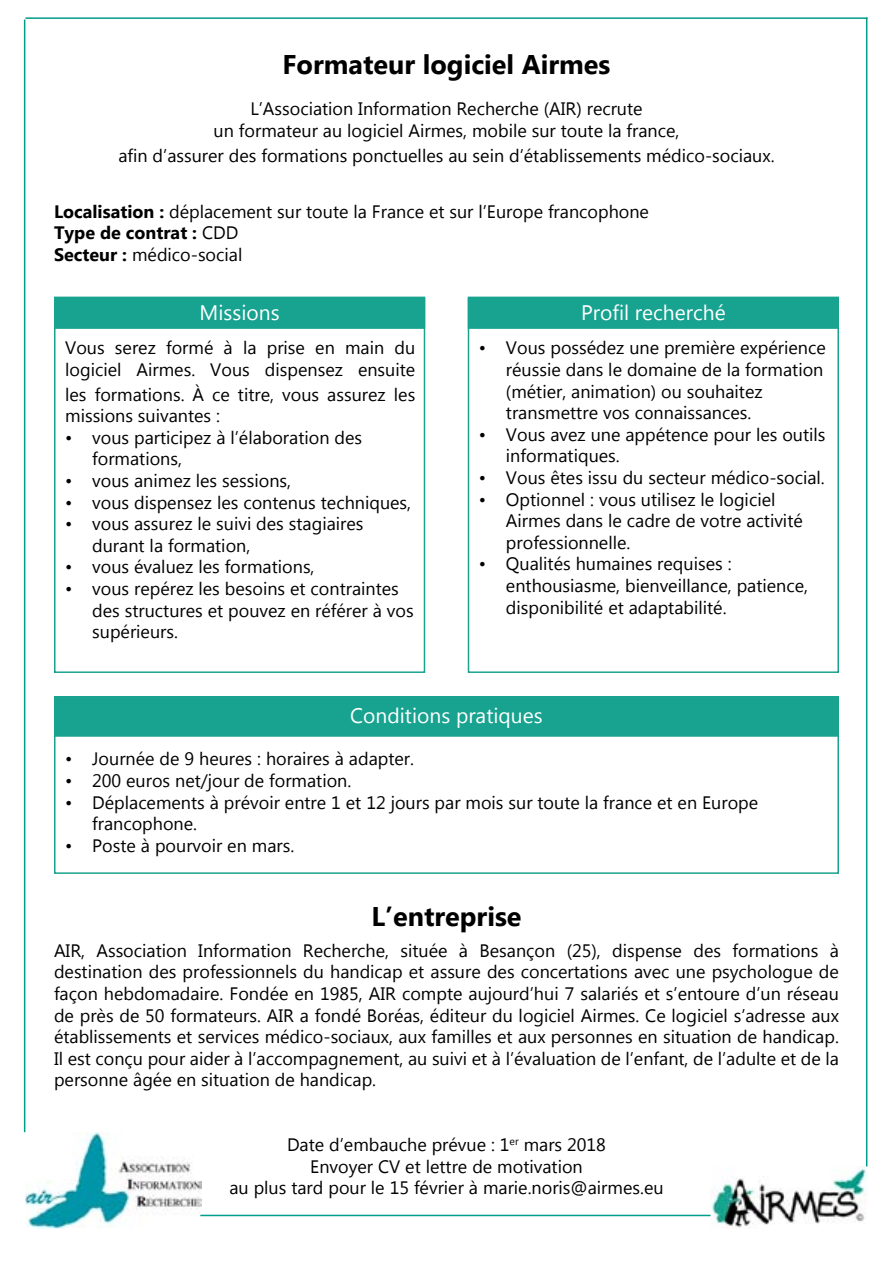
<style>
.page{position:relative;width:893px;height:1263px;background:#fff}
.page>*{position:absolute;margin:0;border:0;box-sizing:border-box;transform-origin:0 0}
.t1{font:700 27px "Myanmar Text";color:#000}
.t2{font:21px "Myanmar Text";color:#fff}
.t3{font:18px/21.6px "Myanmar Text";color:#000}
.s1{font-weight:700}
</style>
<div class="page">
<div style="left:54px;top:297px;width:371px;height:376px;border:2px solid #19a38e"></div>
<div style="left:54px;top:298px;width:371px;height:31px;background:#17a390;border:2px solid #18a38f"></div>
<div style="left:468px;top:297px;width:371px;height:376px;border:2px solid #19a38e"></div>
<div style="left:468px;top:298px;width:371px;height:31px;background:#17a390;border:2px solid #18a38f"></div>
<div style="left:54px;top:696px;width:785px;height:178px;border:2px solid #19a38e"></div>
<div style="left:54px;top:697px;width:785px;height:40px;background:#17a390;border:2px solid #18a38f"></div>
<img style="left:711px;top:1168px;width:156px;height:60px">
<img style="left:25px;top:1132px;width:176px;height:97px">
<hr style="left:24px;top:20px;width:1px;height:1112px;background:#009d8b">
<hr style="left:866px;top:17px;width:1px;height:1149px;background:#009d8b">
<hr style="left:200px;top:1215px;width:511px;height:1px;background:#009d8b">
<hr style="left:25px;top:17px;width:842px;height:2px;background:#009d8b">
<h1 class="t1" style="left:283px;top:49px;width:329px">Formateur logiciel Airmes</h1>
<p class="t3" style="left:214px;top:98px;width:467px;text-align:center">L’Association Information Recherche (AIR) recrute<br>un formateur au logiciel Airmes, mobile sur toute la france,</p>
<p class="t3" style="left:118px;top:145px;width:658px">afin d’assurer des formations ponctuelles au sein d’établissements médico-sociaux.</p>
<p class="t3" style="left:54px;top:201px;width:596px"><span class="s1">Localisation :</span> déplacement sur toute la France et sur l’Europe francophone<br><span class="s1">Type de contrat :</span> CDD<br><span class="s1">Secteur :</span> médico-social</p>
<p class="t2" style="left:200px;top:301px;width:81px">Missions</p>
<p class="t3" style="left:65px;top:337px;width:352px">Vous serez formé à la prise en main du logiciel Airmes. Vous dispensez ensuite</p>
<p class="t3" style="left:65px;top:384px;width:352px">les formations. À ce titre, vous assurez les missions suivantes :</p>
<p class="t3" style="left:92px;top:427px;width:271px;text-indent:-27px">• vous participez à l’élaboration des formations,</p>
<p class="t3" style="left:65px;top:470px;width:227px">• vous animez les sessions,</p>
<p class="t3" style="left:65px;top:492px;width:347px">• vous dispensez les contenus techniques,</p>
<p class="t3" style="left:92px;top:513px;width:273px;text-indent:-27px">• vous assurez le suivi des stagiaires durant la formation,</p>
<p class="t3" style="left:65px;top:556px;width:251px">• vous évaluez les formations,</p>
<p class="t3" style="left:92px;top:578px;width:323px;text-indent:-27px">• vous repérez les besoins et contraintes des structures et pouvez en référer à vos supérieurs.</p>
<p class="t2" style="left:581px;top:301px;width:146px">Profil recherché</p>
<p class="t3" style="left:506px;top:337px;width:321px;text-indent:-27px">• Vous possédez une première expérience réussie dans le domaine de la formation (métier, animation) ou souhaitez transmettre vos connaissances.</p>
<p class="t3" style="left:506px;top:424px;width:321px;text-indent:-27px">• Vous avez une appétence pour les outils informatiques.</p>
<p class="t3" style="left:479px;top:467px;width:347px">• Vous êtes issu du secteur médico-social.</p>
<p class="t3" style="left:506px;top:489px;width:298px;text-indent:-27px">• Optionnel : vous utilisez le logiciel<br>Airmes dans le cadre de votre activité professionnelle.</p>
<p class="t3" style="left:506px;top:553px;width:304px;text-indent:-27px">• Qualités humaines requises : enthousiasme, bienveillance, patience, disponibilité et adaptabilité.</p>
<p class="t2" style="left:350px;top:703px;width:194px">Conditions pratiques</p>
<p class="t3" style="left:65px;top:748px;width:350px">• Journée de 9 heures : horaires à adapter.</p>
<p class="t3" style="left:65px;top:770px;width:288px">• 200 euros net/jour de formation.</p>
<p class="t3" style="left:92px;top:792px;width:668px;text-indent:-27px">• Déplacements à prévoir entre 1 et 12 jours par mois sur toute la france et en Europe francophone.</p>
<p class="t3" style="left:65px;top:835px;width:231px">• Poste à pourvoir en mars.</p>
<h1 class="t1" style="left:371px;top:901px;width:152px">L’entreprise</h1>
<p class="t3" style="left:54px;top:940px;width:786px;text-align:justify">AIR, Association Information Recherche, située à Besançon (25), dispense des formations à destination des professionnels du handicap et assure des concertations avec une psychologue de façon hebdomadaire. Fondée en 1985, AIR compte aujourd’hui 7 salariés et s’entoure d’un réseau de près de 50 formateurs. AIR a fondé Boréas, éditeur du logiciel Airmes. Ce logiciel s’adresse aux établissements et services médico-sociaux, aux familles et aux personnes en situation de handicap.<br>Il est conçu pour aider à l’accompagnement, au suivi et à l’évaluation de l’enfant, de l’adulte et de la personne âgée en situation de handicap.</p>
<p class="t3" style="left:229px;top:1134px;width:436px;text-align:center">Date d’embauche prévue : 1<sup>er</sup> mars 2018<br>Envoyer CV et lettre de motivation<br>au plus tard pour le 15 février à marie.noris@airmes.eu</p>
</div>
